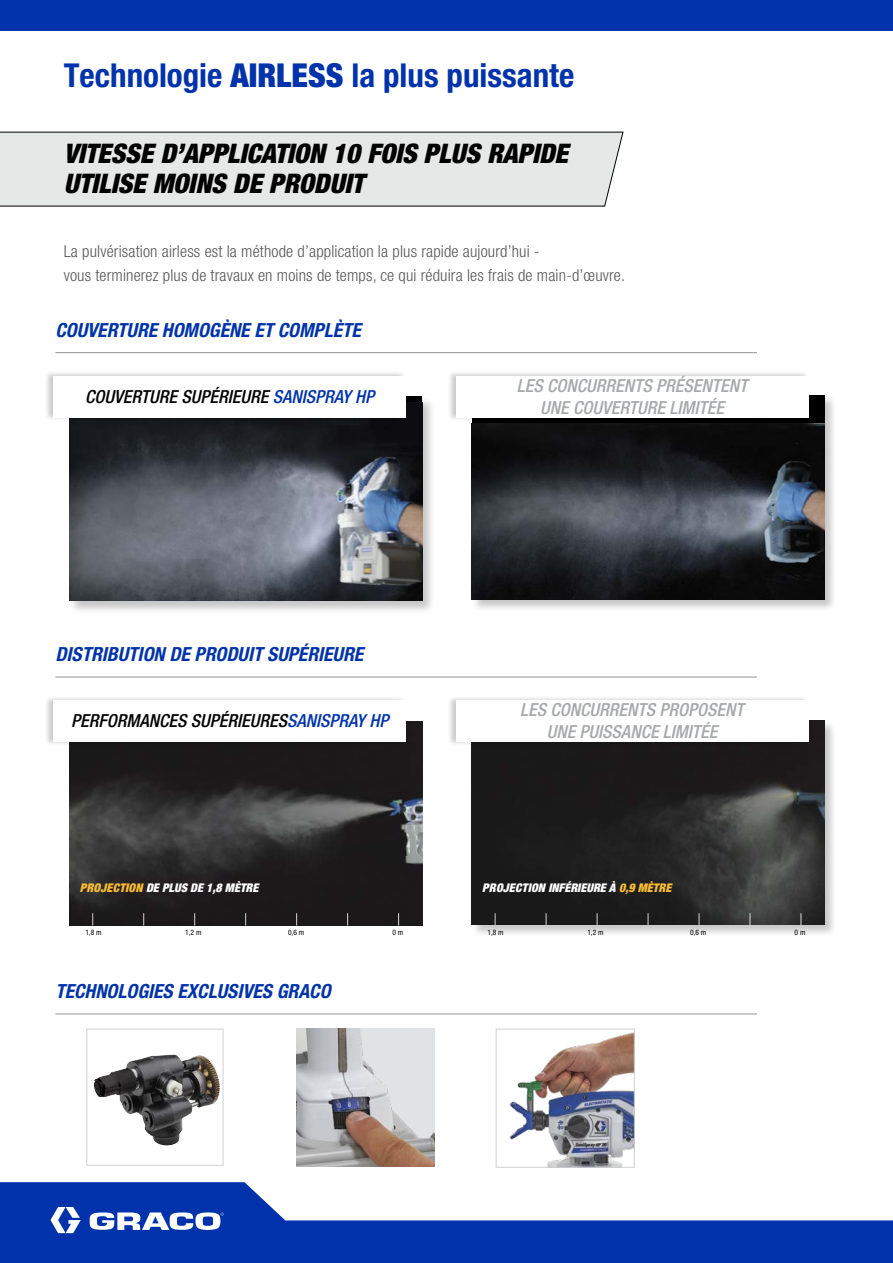
<style>
.page{position:relative;width:893px;height:1263px;background:#fff}
.page>*{position:absolute;margin:0;border:0;box-sizing:border-box;transform-origin:0 0}
.t1{font:700 condensed 33px "Helvetica Neue LT Std";color:#0033ab}
.t2{font:italic 900 condensed 27px/30px "Helvetica Neue LT Std";color:#000}
.t3{font:italic 700 condensed 19.5px "Helvetica Neue LT Std";color:#0033ab}
.t4{font:italic 500 condensed 18px/21.6px "Helvetica Neue LT Std";color:#a6a8aa;text-align:center}
.t5{font:italic 500 condensed 18px "Helvetica Neue LT Std";color:#000}
.t6{font:300 condensed 16.5px/24px "Helvetica Neue LT Std";letter-spacing:.01em;color:#59595b}
.t7{font:italic 900 condensed 12px "Helvetica Neue LT Std";color:#fff}
.t8{font:condensed 7.5px "Helvetica Neue LT Std";color:#000}
.s1{font-weight:900}
.s2{color:#0033ab}
.s3{color:#fcbd30}
</style>
<div class="page">
<svg style="left:0;top:1182px;width:893px;height:81px;fill:#0033ab"></svg>
<svg style="left:51px;top:1207px;width:30px;height:26px"></svg>
<svg style="left:90px;top:1212px;width:134px;height:18px"></svg>
<div style="left:0;top:0;width:893px;height:30px;background:#0033ab"></div>
<hr style="left:55px;top:352px;width:702px;height:1px;background:#929496">
<hr style="left:55px;top:677px;width:702px;height:1px;background:#929496">
<hr style="left:55px;top:1014px;width:702px;height:1px;background:#929496">
<img style="left:296px;top:1029px;width:138px;height:138px">
<img style="left:509px;top:1032px;width:124px;height:133px">
<div style="left:496px;top:1029px;width:139px;height:138px;border:1px solid #d0d1d3"></div>
<div style="left:87px;top:1029px;width:136px;height:136px;background:#fff;border:1px solid #d0d1d3"></div>
<img style="left:94px;top:1054px;width:125px;height:91px">
<img style="left:69px;top:721px;width:353px;height:204px">
<div style="left:69px;top:396px;width:367px;height:218px;background:#000;opacity:.22"></div>
<img style="left:69px;top:402px;width:353px;height:199px">
<div style="left:471px;top:395px;width:366px;height:217px;background:#000;opacity:.22"></div>
<svg style="left:472px;top:395px;width:352px;height:29px"></svg>
<img style="left:472px;top:424px;width:352px;height:176px">
<div style="left:471px;top:720px;width:366px;height:217px;background:#000;opacity:.22"></div>
<img style="left:472px;top:721px;width:352px;height:204px">
<svg style="left:143px;top:913px;width:1px;height:12px"></svg>
<svg style="left:245px;top:913px;width:1px;height:12px"></svg>
<svg style="left:347px;top:913px;width:1px;height:12px"></svg>
<svg style="left:398px;top:913px;width:1px;height:12px"></svg>
<svg style="left:194px;top:913px;width:1px;height:12px"></svg>
<svg style="left:296px;top:913px;width:1px;height:12px"></svg>
<svg style="left:92px;top:913px;width:1px;height:12px"></svg>
<svg style="left:546px;top:913px;width:1px;height:12px"></svg>
<svg style="left:648px;top:913px;width:1px;height:12px"></svg>
<svg style="left:750px;top:913px;width:1px;height:12px"></svg>
<svg style="left:801px;top:913px;width:1px;height:12px"></svg>
<svg style="left:597px;top:913px;width:1px;height:12px"></svg>
<svg style="left:699px;top:913px;width:1px;height:12px"></svg>
<svg style="left:495px;top:913px;width:1px;height:12px"></svg>
<div style="left:44px;top:695px;width:363px;height:51px;background:#000;opacity:.2"></div>
<div style="left:53px;top:700px;width:353px;height:42px;background:#fff"></div>
<div style="left:447px;top:695px;width:362px;height:51px;background:#000;opacity:.2"></div>
<div style="left:456px;top:700px;width:353px;height:42px;background:#fff"></div>
<div style="left:447px;top:371px;width:362px;height:50px;background:#000;opacity:.2"></div>
<div style="left:456px;top:376px;width:353px;height:42px;background:#fff"></div>
<div style="left:44px;top:371px;width:363px;height:50px;background:#000;opacity:.2"></div>
<div style="left:53px;top:376px;width:353px;height:42px;background:#fff"></div>
<div style="left:0;top:132px;width:623px;height:75px;background:#e6e7e7"></div>
<h1 class="t1" style="left:64px;top:56px;width:512px">Technologie <span class="s1">AIRLESS</span> la plus puissante</h1>
<h2 class="t2" style="left:64px;top:138px;width:506px">VITESSE D’APPLICATION 10 FOIS PLUS RAPIDE<br>UTILISE MOINS DE PRODUIT</h2>
<p class="t6" style="left:64px;top:239px;width:563px">La pulvérisation airless est la méthode d’application la plus rapide aujourd’hui -<br>vous terminerez plus de travaux en moins de temps, ce qui réduira les frais de main-d’œuvre.</p>
<p class="t3" style="left:55px;top:318px;width:307px">COUVERTURE HOMOGÈNE ET COMPLÈTE</p>
<p class="t5" style="left:85px;top:386px;width:290px">COUVERTURE SUPÉRIEURE <span class="s2">SANISPRAY HP</span></p>
<p class="t3" style="left:55px;top:642px;width:309px">DISTRIBUTION DE PRODUIT SUPÉRIEURE</p>
<p class="t5" style="left:71px;top:710px;width:319px">PERFORMANCES SUPÉRIEURES<span class="s2">SANISPRAY HP</span></p>
<p class="t4" style="left:517px;top:375px;width:232px">LES CONCURRENTS PRÉSENTENT<br>UNE COUVERTURE LIMITÉE</p>
<p class="t4" style="left:520px;top:699px;width:225px">LES CONCURRENTS PROPOSENT<br>UNE PUISSANCE LIMITÉE</p>
<p class="t7" style="left:80px;top:880px;width:180px"><span class="s3">PROJECTION</span> DE PLUS DE 1,8 MÈTRE</p>
<p class="t7" style="left:482px;top:880px;width:191px">PROJECTION INFÉRIEURE À <span class="s3">0,9 MÈTRE</span></p>
<p class="t8" style="left:85px;top:928px;width:18px">1,8 m</p>
<p class="t8" style="left:185px;top:928px;width:18px">1,2 m</p>
<p class="t8" style="left:288px;top:928px;width:18px">0,6 m</p>
<p class="t8" style="left:392px;top:928px;width:12px">0 m</p>
<p class="t8" style="left:487px;top:928px;width:18px">1,8 m</p>
<p class="t8" style="left:587px;top:928px;width:18px">1,2 m</p>
<p class="t8" style="left:690px;top:928px;width:18px">0,6 m</p>
<p class="t8" style="left:795px;top:928px;width:12px">0 m</p>
<p class="t3" style="left:55px;top:979px;width:277px">TECHNOLOGIES EXCLUSIVES GRACO</p>
</div>
